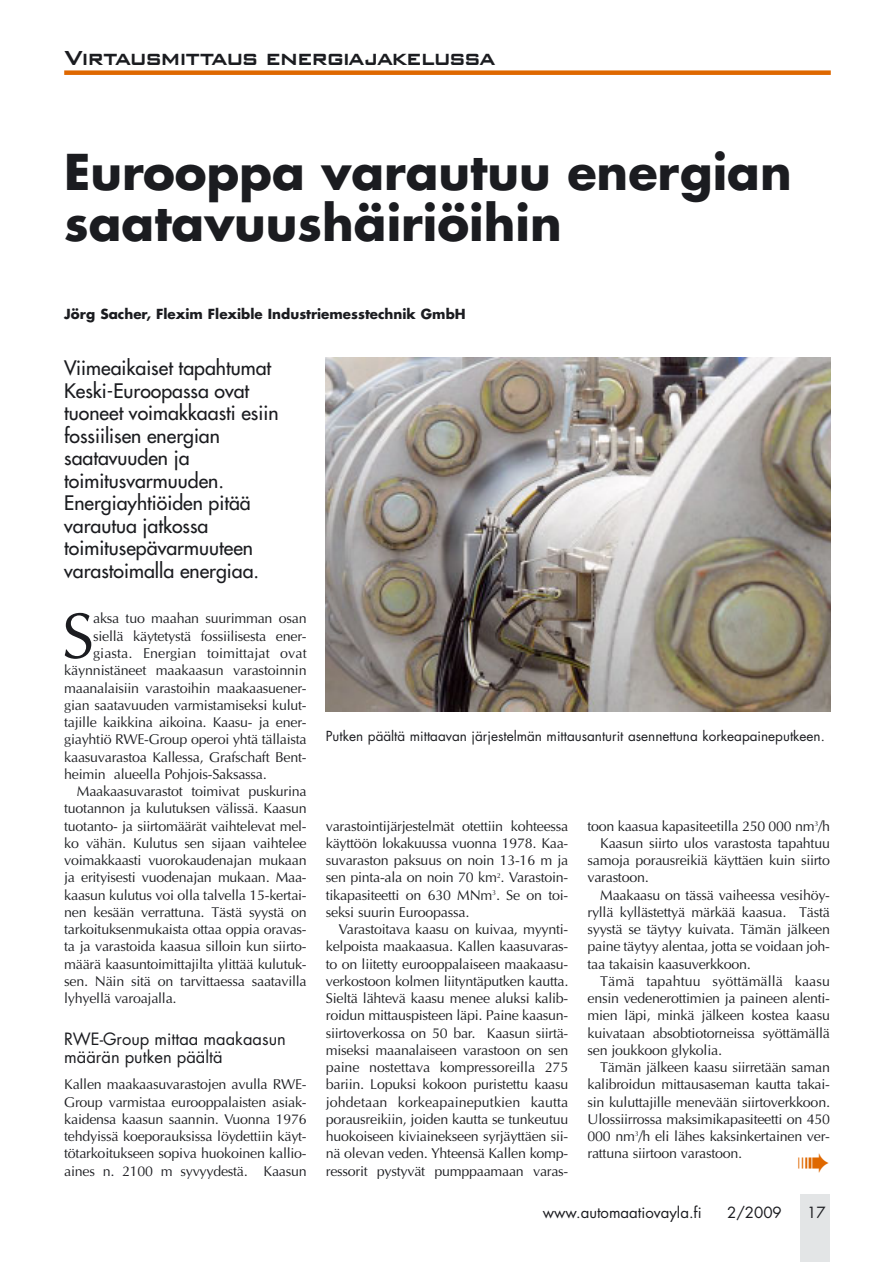
<style>
.page{position:relative;width:893px;height:1262px;background:#fff}
.page>*{position:absolute;margin:0;border:0;box-sizing:border-box;transform-origin:0 0}
.t1{font:64.8px "Optima";color:#1b1c20}
.t2{font:700 48px/51px "Futura";color:#1b1c20}
.t3{font:700 21px "Banque Gothique";color:#1b1c20}
.t4{font:19.5px/22.5px "Futura";color:#1b1c20}
.t5{font:16.5px/18px "Futura";color:#1b1c20}
.t6{font:15px "Futura";color:#1b1c20}
.t7{font:14.25px/17.2px "Optima";letter-spacing:-.015em;color:#1b1c20;text-align:justify}
.t8{font:14.25px "Optima";letter-spacing:.005em;color:#1b1c20}
.t9{font:13.5px "Futura";color:#1b1c20}
.t10{font:700 13.5px "Futura";color:#1b1c20}
</style>
<div class="page">
<div style="left:800px;top:1194px;width:30px;height:67px;background:#e3e5e6"></div>
<div style="left:64px;top:70px;width:766px;height:5px;background:#df6800"></div>
<img style="left:326px;top:357px;width:504px;height:354px">
<h3 class="t3" style="left:65px;top:45px;width:431px">Virtausmittaus energiajakelussa</h3>
<h2 class="t2" style="left:64px;top:151px;width:729px">Eurooppa varautuu energian saatavuushäiriöihin</h2>
<p class="t10" style="left:64px;top:308px;width:403px">Jörg Sacher, Flexim Flexible Industriemesstechnik GmbH</p>
<h3 class="t4" style="left:64px;top:358px;width:216px">Viimeaikaiset tapahtumat<br>Keski-Euroopassa ovat tuoneet voimakkaasti esiin fossiilisen energian saatavuuden ja toimitusvarmuuden.<br>Energiayhtiöiden pitää varautua jatkossa toimitusepävarmuuteen varastoimalla energiaa.</h3>
<h1 class="t1" style="left:62px;top:609px;width:34px">S</h1>
<p class="t7" style="left:93px;top:611px;width:215px">aksa tuo maahan suurimman osan</p>
<p class="t7" style="left:93px;top:628px;width:215px">siellä käytetystä fossiilisesta ener-</p>
<p class="t8" style="left:93px;top:647px;width:215px">giasta. Energian toimittajat ovat</p>
<p class="t7" style="left:64px;top:663px;width:244px">käynnistäneet maakaasun varastoinnin</p>
<p class="t7" style="left:64px;top:680px;width:244px">maanalaisiin varastoihin maakaasuener-</p>
<p class="t7" style="left:64px;top:697px;width:244px">gian saatavuuden varmistamiseksi kulut-</p>
<p class="t7" style="left:64px;top:715px;width:244px">tajille kaikkina aikoina. Kaasu- ja ener-</p>
<p class="t7" style="left:64px;top:732px;width:244px">giayhtiö RWE-Group operoi yhtä tällaista</p>
<p class="t7" style="left:64px;top:749px;width:244px">kaasuvarastoa Kallessa, Grafschaft Bent-</p>
<p class="t7" style="left:64px;top:766px;width:204px">heimin alueella Pohjois-Saksassa.</p>
<p class="t7" style="left:77px;top:784px;width:231px">Maakaasuvarastot toimivat puskurina</p>
<p class="t7" style="left:64px;top:801px;width:244px">tuotannon ja kulutuksen välissä. Kaasun</p>
<p class="t7" style="left:64px;top:818px;width:244px">tuotanto- ja siirtomäärät vaihtelevat mel-</p>
<p class="t7" style="left:64px;top:835px;width:244px">ko vähän. Kulutus sen sijaan vaihtelee</p>
<p class="t7" style="left:64px;top:853px;width:244px">voimakkaasti vuorokaudenajan mukaan</p>
<p class="t7" style="left:64px;top:870px;width:244px">ja erityisesti vuodenajan mukaan. Maa-</p>
<p class="t7" style="left:64px;top:887px;width:244px">kaasun kulutus voi olla talvella 15-kertai-</p>
<p class="t7" style="left:64px;top:904px;width:244px">nen kesään verrattuna. Tästä syystä on</p>
<p class="t7" style="left:64px;top:922px;width:244px">tarkoituksenmukaista ottaa oppia oravas-</p>
<p class="t7" style="left:64px;top:939px;width:244px">ta ja varastoida kaasua silloin kun siirto-</p>
<p class="t7" style="left:64px;top:956px;width:244px">määrä kaasuntoimittajilta ylittää kulutuk-</p>
<p class="t7" style="left:64px;top:973px;width:244px">sen. Näin sitä on tarvittaessa saatavilla</p>
<p class="t7" style="left:64px;top:991px;width:114px">lyhyellä varoajalla.</p>
<p class="t5" style="left:64px;top:1031px;width:223px">RWE-Group mittaa maakaasun määrän putken päältä</p>
<p class="t7" style="left:64px;top:1077px;width:244px">Kallen maakaasuvarastojen avulla RWE-Group varmistaa eurooppalaisten asiak&shy;kaidensa kaasun saannin. Vuonna 1976 tehdyissä koeporauksissa löydettiin käyt&shy;tötarkoitukseen sopiva huokoinen kallio&shy;aines n. 2100 m syvyydestä. Kaasun</p>
<p class="t9" style="left:326px;top:730px;width:500px">Putken päältä mittaavan järjestelmän mittausanturit asennettuna korkeapaineputkeen.</p>
<p class="t7" style="left:326px;top:818px;width:244px">varastointijärjestelmät otettiin kohteessa käyttöön lokakuussa vuonna 1978. Kaa&shy;suvaraston paksuus on noin 13-16 m ja sen pinta-ala on noin 70 km<sup>2</sup>. Varastoin&shy;tikapasiteetti on 630 MNm<sup>3</sup>. Se on toi&shy;seksi suurin Euroopassa.</p>
<p class="t7" style="left:326px;top:922px;width:244px;text-indent:13px">Varastoitava kaasu on kuivaa, myynti&shy;kelpoista maakaasua. Kallen kaasuvaras&shy;to on liitetty eurooppalaiseen maakaasu&shy;verkostoon kolmen liityntäputken kautta.<br>Sieltä lähtevä kaasu menee aluksi kalib&shy;roidun mittauspisteen läpi. Paine kaasun&shy;siirtoverkossa on 50 bar. Kaasun siirtä&shy;miseksi maanalaiseen varastoon on sen paine nostettava kompressoreilla 275 bariin. Lopuksi kokoon puristettu kaasu johdetaan korkeapaineputkien kautta porausreikiin, joiden kautta se tunkeutuu huokoiseen kiviainekseen syrjäyttäen sii&shy;nä olevan veden. Yhteensä Kallen komp&shy;ressorit pystyvät pumppaamaan varas-</p>
<p class="t7" style="left:587px;top:818px;width:244px">toon kaasua kapasiteetilla 250 000 nm<sup>3</sup>/h</p>
<p class="t7" style="left:600px;top:835px;width:231px">Kaasun siirto ulos varastosta tapahtuu</p>
<p class="t7" style="left:587px;top:853px;width:244px">samoja porausreikiä käyttäen kuin siirto</p>
<p class="t7" style="left:587px;top:870px;width:63px">varastoon.</p>
<p class="t7" style="left:600px;top:887px;width:231px">Maakaasu on tässä vaiheessa vesihöy-</p>
<p class="t7" style="left:587px;top:904px;width:244px">ryllä kyllästettyä märkää kaasua. Tästä</p>
<p class="t7" style="left:587px;top:922px;width:244px">syystä se täytyy kuivata. Tämän jälkeen</p>
<p class="t7" style="left:587px;top:939px;width:244px">paine täytyy alentaa, jotta se voidaan joh-</p>
<p class="t7" style="left:587px;top:956px;width:165px">taa takaisin kaasuverkkoon.</p>
<p class="t8" style="left:600px;top:975px;width:231px">Tämä tapahtuu syöttämällä kaasu</p>
<p class="t7" style="left:587px;top:991px;width:244px">ensin vedenerottimien ja paineen alenti-</p>
<p class="t7" style="left:587px;top:1008px;width:244px">mien läpi, minkä jälkeen kostea kaasu</p>
<p class="t7" style="left:587px;top:1025px;width:244px">kuivataan absobtiotorneissa syöttämällä</p>
<p class="t7" style="left:587px;top:1042px;width:136px">sen joukkoon glykolia.</p>
<p class="t7" style="left:600px;top:1060px;width:231px">Tämän jälkeen kaasu siirretään saman</p>
<p class="t7" style="left:587px;top:1077px;width:244px">kalibroidun mittausaseman kautta takai-</p>
<p class="t7" style="left:587px;top:1094px;width:244px">sin kuluttajille menevään siirtoverkkoon.</p>
<p class="t7" style="left:587px;top:1111px;width:244px">Ulossiirrossa maksimikapasiteetti on 450</p>
<p class="t7" style="left:587px;top:1129px;width:244px">000 nm<sup>3</sup>/h eli lähes kaksinkertainen ver-</p>
<p class="t7" style="left:587px;top:1146px;width:156px">rattuna siirtoon varastoon.</p>
<p class="t6" style="left:542px;top:1205px;width:160px">www.automaatiovayla.fi</p>
<p class="t6" style="left:727px;top:1205px;width:56px">2/2009</p>
<p class="t6" style="left:807px;top:1205px;width:20px">17</p>
</div>
